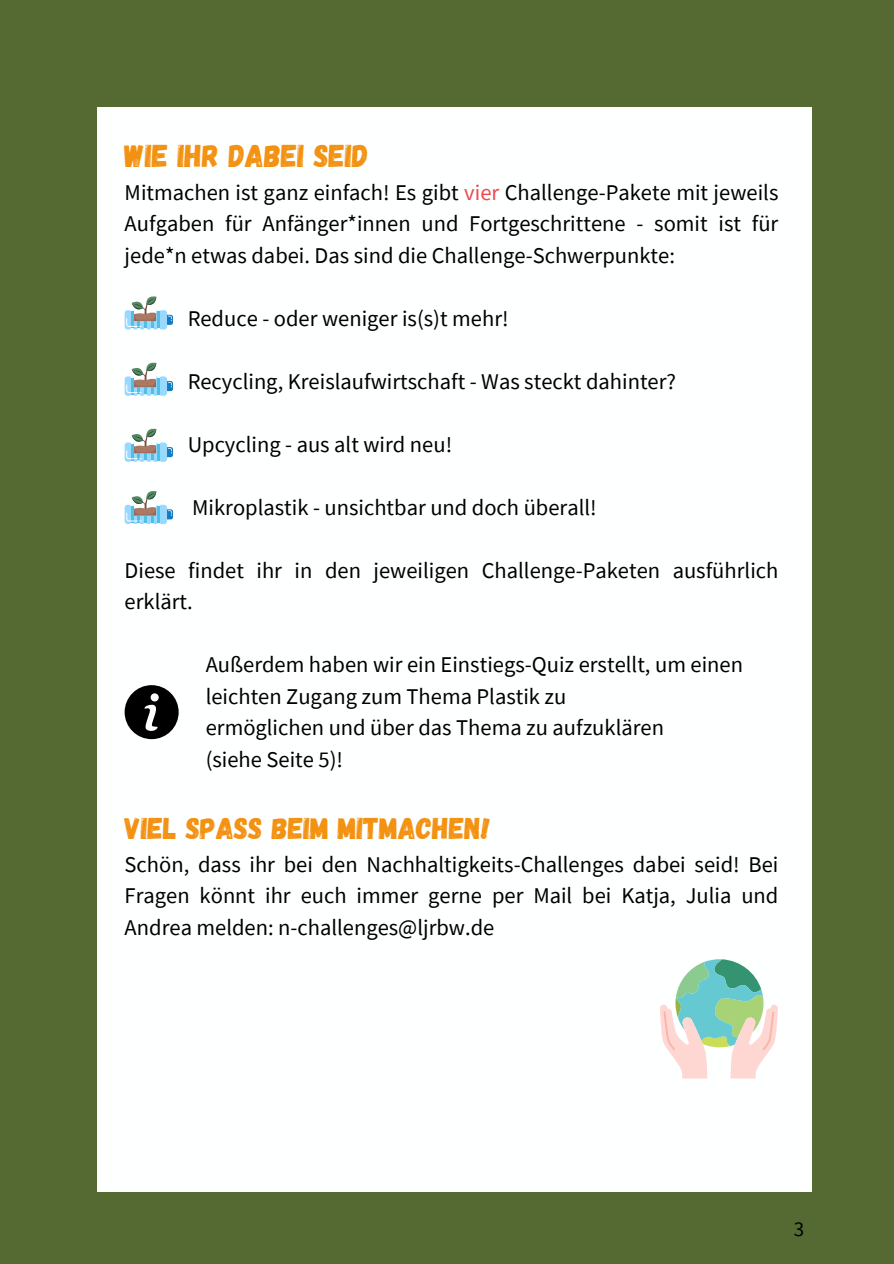
<style>
.page{position:relative;width:894px;height:1264px;background:#fff}
.page>*{position:absolute;margin:0;border:0;box-sizing:border-box;transform-origin:0 0}
.t1{font:31.5px "Gagalin";color:#f39212}
.t2{font:30px "Gagalin";color:#f39212}
.t3{font:22.5px/31.5px "Source Sans Pro";color:#000;text-align:justify}
.t4{font:21px "Source Sans Pro";color:#000}
.s1{color:#f1484d}
</style>
<div class="page">
<div style="left:0;top:0;width:893px;height:1263px;background:#556a33"></div>
<div style="left:97px;top:107px;width:714px;height:1084px;background:#feffff"></div>
<svg style="left:125px;top:685px;width:54px;height:54px"></svg>
<svg style="left:125px;top:296px;width:48px;height:33px"></svg>
<svg style="left:125px;top:362px;width:48px;height:34px"></svg>
<svg style="left:125px;top:428px;width:48px;height:34px"></svg>
<svg style="left:125px;top:491px;width:48px;height:33px"></svg>
<svg style="left:660px;top:959px;width:117px;height:119px"></svg>
<h1 class="t1" style="left:125px;top:135px;width:245px">WIE IHR DABEI SEID</h1>
<h1 class="t3" style="left:125px;top:176px;width:655px">Mitmachen ist ganz einfach! Es gibt <span class="s1">vier</span> Challenge-Pakete mit jeweils Aufgaben für Anfänger*innen und Fortgeschrittene - somit ist für jede*n etwas dabei. Das sind die Challenge-Schwerpunkte:</h1>
<h1 class="t3" style="left:188px;top:302px;width:322px">Reduce - oder weniger is(s)t mehr!</h1>
<h1 class="t3" style="left:188px;top:365px;width:490px">Recycling, Kreislaufwirtschaft - Was steckt dahinter?</h1>
<h1 class="t3" style="left:188px;top:428px;width:266px">Upcycling - aus alt wird neu!</h1>
<h1 class="t3" style="left:192px;top:491px;width:406px">Mikroplastik - unsichtbar und doch überall!</h1>
<h1 class="t3" style="left:125px;top:554px;width:655px">Diese findet ihr in den jeweiligen Challenge-Paketen ausführlich erklärt.</h1>
<h1 class="t3" style="left:206px;top:648px;width:538px;text-align:left">Außerdem haben wir ein Einstiegs-Quiz erstellt, um einen leichten Zugang zum Thema Plastik zu<br>ermöglichen und über das Thema zu aufzuklären<br>(siehe Seite 5)!</h1>
<h1 class="t2" style="left:125px;top:808px;width:367px">VIEL SPAß BEIM MITMACHEN!</h1>
<h1 class="t3" style="left:125px;top:847px;width:655px">Schön, dass ihr bei den Nachhaltigkeits-Challenges dabei seid! Bei Fragen könnt ihr euch immer gerne per Mail bei Katja, Julia und Andrea melden: n-challenges@ljrbw.de</h1>
<p class="t4" style="left:793px;top:1214px;width:12px">3</p>
</div>
